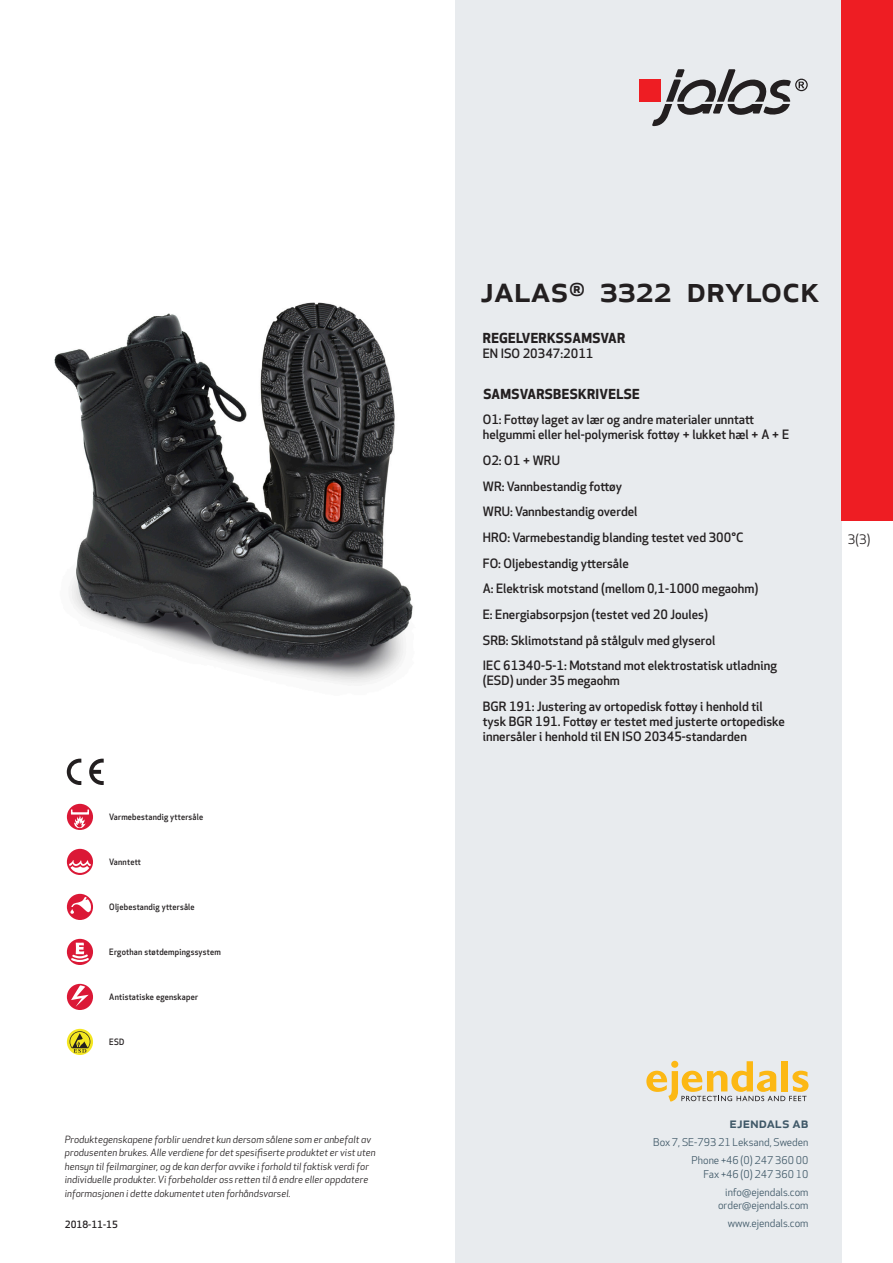
<style>
.page{position:relative;width:893px;height:1263px;background:#fff}
.page>*{position:absolute;margin:0;border:0;box-sizing:border-box;transform-origin:0 0}
.prodname{font:500 36px "Apex New";color:#231f20}
.t1{font:500 15px "Apex New";color:#405968}
.Funktion_body{font:700 13.5px "Apex New";letter-spacing:.025em;color:#231f20}
.t2{font:12.75px "Apex New";color:#231f20}
.Funktion_body-2{font:500 12.6px/15px "Apex New";color:#231f20}
.t3{font:10.5px/18px "Apex New";color:#405968;text-align:right}
.t4{font:italic 9.75px/13.5px "Apex New";letter-spacing:.005em;color:#231f20}
.t5{font:500 9.75px "Apex New";color:#231f20}
.Artikel{font:500 8.55px "Apex New";letter-spacing:.025em;color:#231f20;scale:.95 1}
</style>
<div class="page">
<div style="left:455px;top:0;width:387px;height:1263px;background:#e8ebee"></div>
<svg style="left:646px;top:1061px;width:162px;height:40px"></svg>
<img style="left:54px;top:303px;width:359px;height:380px">
<div style="left:842px;top:0;width:51px;height:520px;background:#ee1d23"></div>
<div style="left:67px;top:804px;width:26px;height:26px;background:#db1836;border-radius:50%"></div>
<svg style="left:71px;top:809px;width:18px;height:19px"></svg>
<div style="left:67px;top:849px;width:26px;height:26px;background:#db1836;border-radius:50%"></div>
<svg style="left:69px;top:860px;width:22px;height:13px"></svg>
<div style="left:67px;top:894px;width:26px;height:26px;background:#db1836;border-radius:50%"></div>
<svg style="left:70px;top:897px;width:21px;height:17px"></svg>
<svg style="left:67px;top:939px;width:26px;height:26px"></svg>
<svg style="left:69px;top:943px;width:22px;height:20px"></svg>
<div style="left:67px;top:984px;width:26px;height:26px;background:#db1836;border-radius:50%"></div>
<svg style="left:71px;top:985px;width:18px;height:22px"></svg>
<svg style="left:67px;top:1029px;width:26px;height:26px"></svg>
<svg style="left:70px;top:1031px;width:20px;height:22px"></svg>
<svg style="left:89px;top:759px;width:15px;height:26px"></svg>
<svg style="left:67px;top:759px;width:14px;height:26px"></svg>
<div style="left:639px;top:80px;width:22px;height:22px;background:#ee1d23"></div>
<svg style="left:652px;top:69px;width:156px;height:57px"></svg>
<p class="Artikel" style="left:109px;top:811px;width:100px">Varmebestandig yttersåle</p>
<p class="Artikel" style="left:109px;top:856px;width:35px">Vanntett</p>
<p class="Artikel" style="left:109px;top:901px;width:91px">Oljebestandig yttersåle</p>
<p class="Artikel" style="left:109px;top:946px;width:119px">Ergothan støtdempingssystem</p>
<p class="Artikel" style="left:109px;top:991px;width:95px">Antistatiske egenskaper</p>
<p class="Artikel" style="left:109px;top:1036px;width:17px">ESD</p>
<p class="t4" style="left:65px;top:1132px;width:312px">Produktegenskapene forblir uendret kun dersom sålene som er anbefalt av produsenten brukes. Alle verdiene for det spesifiserte produktet er vist uten hensyn til feilmarginer, og de kan derfor avvike i forhold til faktisk verdi for individuelle produkter. Vi forbeholder oss retten til å endre eller oppdatere informasjonen i dette dokumentet uten forhåndsvarsel.</p>
<p class="t5" style="left:65px;top:1218px;width:54px">2018-11-15</p>
<p class="prodname" style="left:480px;top:265px;width:341px">JALAS<sup>®</sup> 3322 Drylock</p>
<p class="Funktion_body" style="left:483px;top:328px;width:144px">REGELVERKSSAMSVAR</p>
<p class="Funktion_body-2" style="left:483px;top:346px;width:112px">EN ISO 20347:2011</p>
<p class="Funktion_body" style="left:483px;top:384px;width:158px">SAMSVARSBESKRIVELSE</p>
<p class="Funktion_body-2" style="left:483px;top:412px;width:308px">O1: Fottøy laget av lær og andre materialer unntatt helgummi eller hel-polymerisk fottøy + lukket hæl + A + E</p>
<p class="Funktion_body-2" style="left:483px;top:453px;width:79px">O2: O1 + WRU</p>
<p class="Funktion_body-2" style="left:483px;top:478px;width:141px">WR: Vannbestandig fottøy</p>
<p class="Funktion_body-2" style="left:483px;top:504px;width:156px">WRU: Vannbestandig overdel</p>
<p class="Funktion_body-2" style="left:483px;top:530px;width:262px">HRO: Varmebestandig blanding testet ved 300°C</p>
<p class="Funktion_body-2" style="left:483px;top:555px;width:147px">FO: Oljebestandig yttersåle</p>
<p class="Funktion_body-2" style="left:483px;top:581px;width:277px">A: Elektrisk motstand (mellom 0,1-1000 megaohm)</p>
<p class="Funktion_body-2" style="left:483px;top:607px;width:227px">E: Energiabsorpsjon (testet ved 20 Joules)</p>
<p class="Funktion_body-2" style="left:483px;top:632px;width:234px">SRB: Sklimotstand på stålgulv med glyserol</p>
<p class="Funktion_body-2" style="left:483px;top:658px;width:296px">IEC 61340-5-1: Motstand mot elektrostatisk utladning (ESD) under 35 megaohm</p>
<p class="Funktion_body-2" style="left:483px;top:698px;width:304px">BGR 191: Justering av ortopedisk fottøy i henhold til tysk BGR 191. Fottøy er testet med justerte ortopediske innersåler i henhold til EN ISO 20345-standarden</p>
<p class="t2" style="left:848px;top:531px;width:24px">3(3)</p>
<p class="t1" style="left:729px;top:1113px;width:80px">ejendals ab</p>
<p class="t3" style="left:653px;top:1133px;width:157px">Box 7, SE-793 21 Leksand, Sweden<br>Phone +46 (0) 247 360 00</p>
<p class="t3" style="left:703px;top:1165px;width:107px">Fax +46 (0) 247 360 10 info@ejendals.com</p>
<p class="t3" style="left:718px;top:1196px;width:92px">order@ejendals.com</p>
<p class="t3" style="left:728px;top:1215px;width:82px">www.ejendals.com</p>
</div>
